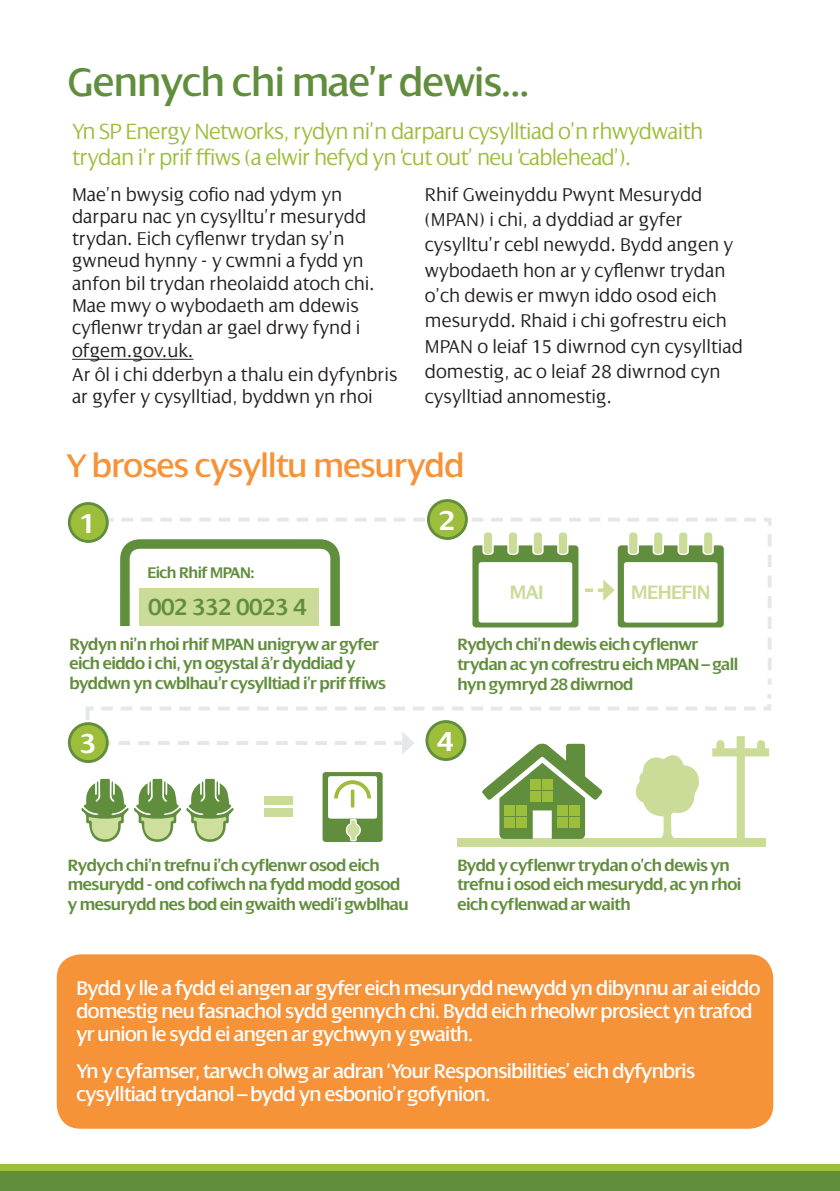
<style>
.page{position:relative;width:840px;height:1191px;background:#fff}
.page>*{position:absolute;margin:0;border:0;box-sizing:border-box;transform-origin:0 0}
.t1{font:42.8px "Dialog";letter-spacing:-.02em;color:#618e3d}
.t2{font:35.4px "Dialog";letter-spacing:-.02em;color:#f69238}
.t3{font:700 29.4px "Dialog";color:#fff}
.t4{font:600 25px "Dialog";color:#618e3d}
.t5{font:300 23.8px/25.8px "Dialog";letter-spacing:-.03em;color:#9cbe3b}
.t6{font:21.4px/23.2px "Dialog";letter-spacing:-.03em;color:#fff}
.t7{font:600 21px "Dialog";letter-spacing:-.03em;color:#cbdb98}
.t8{font:300 20px/25.4px "Dialog";color:#231f20}
.t9{font:600 17.6px/19.6px "Dialog";letter-spacing:-.03em;color:#618e3d}
.t10{font:600 16.6px "Dialog";letter-spacing:-.03em;color:#618e3d}
</style>
<div class="page">
<div style="left:0;top:1171px;width:839px;height:20px;background:#618e3d"></div>
<div style="left:0;top:1164px;width:839px;height:7px;background:#9cbe3b"></div>
<hr style="left:72px;top:359px;width:121px;height:1px;background:#231f20">
<svg style="left:104px;top:516px;width:668px;height:169px"></svg>
<svg style="left:103px;top:731px;width:311px;height:23px"></svg>
<div style="left:69px;top:503px;width:38px;height:38px;background:#9cbe3b;border-radius:50%"></div>
<div style="left:68px;top:502px;width:41px;height:41px;border:3px solid #618e3d;border-radius:50%"></div>
<svg style="left:85px;top:694px;width:686px;height:30px"></svg>
<div style="left:69px;top:723px;width:38px;height:38px;background:#9cbe3b;border-radius:50%"></div>
<div style="left:68px;top:722px;width:41px;height:41px;border:3px solid #618e3d;border-radius:50%"></div>
<div style="left:428px;top:500px;width:38px;height:38px;background:#9cbe3b;border-radius:50%"></div>
<div style="left:426px;top:499px;width:41px;height:41px;border:3px solid #618e3d;border-radius:50%"></div>
<div style="left:426px;top:721px;width:38px;height:38px;background:#9cbe3b;border-radius:50%"></div>
<div style="left:425px;top:720px;width:41px;height:41px;border:3px solid #618e3d;border-radius:50%"></div>
<svg style="left:322px;top:772px;width:60px;height:70px"></svg>
<svg style="left:81px;top:779px;width:47px;height:63px"></svg>
<svg style="left:134px;top:779px;width:99px;height:63px"></svg>
<div style="left:57px;top:954px;width:715px;height:174px;background:#f69238;border-radius:24px"></div>
<svg style="left:635px;top:755px;width:64px;height:83px"></svg>
<div style="left:457px;top:838px;width:308px;height:8px;background:#cbdb98"></div>
<svg style="left:482px;top:743px;width:120px;height:96px"></svg>
<svg style="left:712px;top:736px;width:56px;height:104px"></svg>
<div style="left:504px;top:805px;width:10px;height:11px;background:#9cbe3b"></div>
<div style="left:557px;top:805px;width:10px;height:11px;background:#9cbe3b"></div>
<div style="left:530px;top:779px;width:10px;height:11px;background:#9cbe3b"></div>
<div style="left:504px;top:817px;width:10px;height:10px;background:#9cbe3b"></div>
<div style="left:557px;top:817px;width:10px;height:10px;background:#9cbe3b"></div>
<div style="left:530px;top:791px;width:10px;height:10px;background:#9cbe3b"></div>
<div style="left:516px;top:805px;width:10px;height:11px;background:#9cbe3b"></div>
<div style="left:569px;top:805px;width:10px;height:11px;background:#9cbe3b"></div>
<div style="left:542px;top:779px;width:10px;height:11px;background:#9cbe3b"></div>
<div style="left:516px;top:817px;width:10px;height:10px;background:#9cbe3b"></div>
<div style="left:569px;top:817px;width:10px;height:10px;background:#9cbe3b"></div>
<div style="left:542px;top:791px;width:10px;height:10px;background:#9cbe3b"></div>
<div style="left:264px;top:796px;width:28px;height:8px;background:#cbdb98"></div>
<div style="left:264px;top:808px;width:28px;height:8px;background:#cbdb98"></div>
<svg style="left:472px;top:532px;width:106px;height:95px"></svg>
<div style="left:139px;top:588px;width:180px;height:37px;background:#cbdb98"></div>
<svg style="left:584px;top:532px;width:139px;height:95px"></svg>
<h1 class="t1" style="left:68px;top:60px;width:462px">Gennych chi mae’r dewis...</h1>
<p class="t5" style="left:72px;top:118px;width:632px">Yn SP Energy Networks, rydyn ni’n darparu cysylltiad o’n rhwydwaith trydan i’r prif ffiws (a elwir hefyd yn ‘cut out’ neu ‘cablehead’).</p>
<p class="t8" style="left:72px;top:183px;width:304px;line-height:22.2px">Mae’n bwysig cofio nad ydym yn darparu nac yn cysylltu’r mesurydd trydan. Eich cyflenwr trydan sy’n gwneud hynny - y cwmni a fydd yn anfon bil trydan rheolaidd atoch chi.<br>Mae mwy o wybodaeth am ddewis cyflenwr trydan ar gael drwy fynd i ofgem.gov.uk.</p>
<p class="t8" style="left:72px;top:363px;width:326px;line-height:22.4px">Ar ôl i chi dderbyn a thalu ein dyfynbris ar gyfer y cysylltiad, byddwn yn rhoi</p>
<p class="t8" style="left:424px;top:181px;width:319px">Rhif Gweinyddu Pwynt Mesurydd (MPAN) i chi, a dyddiad ar gyfer cysylltu’r cebl newydd. Bydd angen y wybodaeth hon ar y cyflenwr trydan o’ch dewis er mwyn iddo osod eich mesurydd. Rhaid i chi gofrestru eich MPAN o leiaf 15 diwrnod cyn cysylltiad domestig, ac o leiaf 28 diwrnod cyn cysylltiad annomestig.</p>
<h2 class="t2" style="left:66px;top:446px;width:399px">Y broses cysylltu mesurydd</h2>
<h3 class="t3" style="left:80px;top:507px;width:17px">1</h3>
<p class="t10" style="left:147px;top:563px;width:108px">Eich Rhif MPAN:</p>
<p class="t4" style="left:148px;top:594px;width:160px">002 332 0023 4</p>
<h3 class="t3" style="left:439px;top:504px;width:17px">2</h3>
<p class="t7" style="left:509px;top:580px;width:35px">MAI</p>
<p class="t7" style="left:631px;top:580px;width:81px">MEHEFIN</p>
<p class="t9" style="left:69px;top:634px;width:318px">Rydyn ni’n rhoi rhif MPAN unigryw ar gyfer eich eiddo i chi, yn ogystal â’r dyddiad y byddwn yn cwblhau’r cysylltiad i’r prif ffiws</p>
<p class="t9" style="left:457px;top:635px;width:282px">Rydych chi’n dewis eich cyflenwr trydan ac yn cofrestru eich MPAN – gall hyn gymryd 28 diwrnod</p>
<h3 class="t3" style="left:80px;top:727px;width:17px">3</h3>
<h3 class="t3" style="left:437px;top:725px;width:17px">4</h3>
<p class="t9" style="left:68px;top:855px;width:342px">Rydych chi’n trefnu i’ch cyflenwr osod eich mesurydd - ond cofiwch na fydd modd gosod y mesurydd nes bod ein gwaith wedi’i gwblhau</p>
<p class="t9" style="left:457px;top:855px;width:285px">Bydd y cyflenwr trydan o’ch dewis yn trefnu i osod eich mesurydd, ac yn rhoi eich cyflenwad ar waith</p>
<p class="t6" style="left:76px;top:976px;width:685px">Bydd y lle a fydd ei angen ar gyfer eich mesurydd newydd yn dibynnu ar ai eiddo domestig neu fasnachol sydd gennych chi. Bydd eich rheolwr prosiect yn trafod yr union le sydd ei angen ar gychwyn y gwaith.</p>
<p class="t6" style="left:76px;top:1059px;width:620px">Yn y cyfamser, tarwch olwg ar adran ‘Your Responsibilities’ eich dyfynbris cysylltiad trydanol – bydd yn esbonio’r gofynion.</p>
</div>
